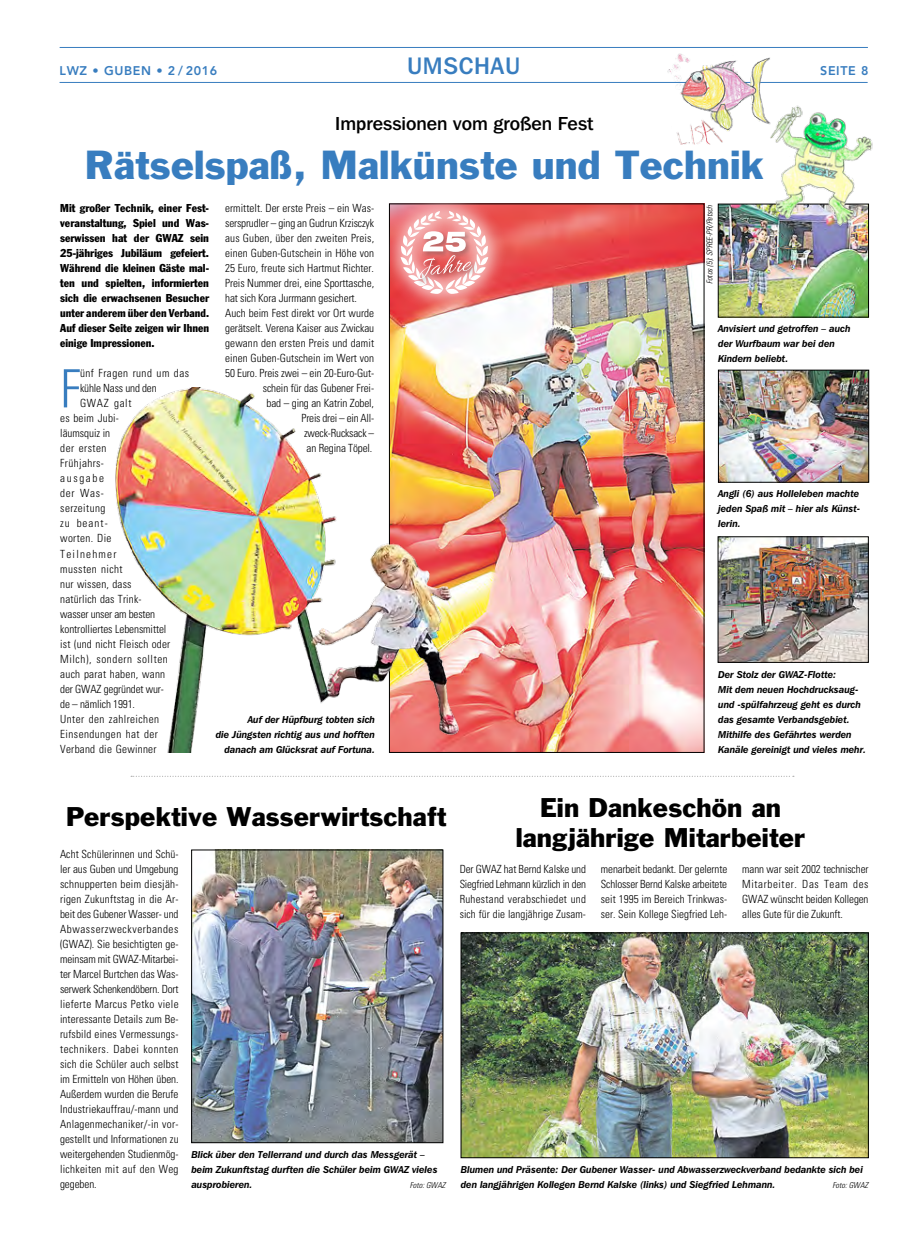
<style>
.page{position:relative;width:904px;height:1241px;background:#fff}
.page>*{position:absolute;margin:0;border:0;box-sizing:border-box;transform-origin:0 0}
.t1{font:300 condensed 52.75px "Univers";color:#387dbf}
.t2{font:37.5px "Franklin Gothic";letter-spacing:.005em;color:#387dbf}
.t3{font:25px/30px "Franklin Gothic";letter-spacing:.005em;color:#000;text-align:center}
.t4{font:500 23.75px "Franklin Gothic IT Cby BT";letter-spacing:.025em;color:#387dbf}
.t5{font:500 18.75px "Franklin Gothic IT Cby BT";color:#000}
.t6{font:800 12.5px "Avenir";letter-spacing:.05em;color:#387dbf}
.t7{font:300 condensed 11.25px/15px "Univers";letter-spacing:.005em;color:#000;text-align:justify}
.t8{font:condensed 11.25px/15px "Franklin Gothic";color:#000;text-align:justify}
.t9{font:300 condensed 11.25px "Univers";letter-spacing:.04em;color:#000}
.t10{font:300 condensed 11.25px "Univers";letter-spacing:-.015em;color:#000}
.t11{font:300 condensed 11.25px "Univers";letter-spacing:.025em;color:#000}
.t12{font:300 condensed 11.25px "Univers";letter-spacing:.05em;color:#000}
.t13{font:300 condensed 11.25px "Univers";letter-spacing:.035em;color:#000}
.t14{font:300 condensed 11.25px "Univers";letter-spacing:-.02em;color:#000}
.t15{font:300 condensed 11.25px "Univers";letter-spacing:.03em;color:#000}
.t16{font:300 condensed 11.25px "Univers";letter-spacing:.11em;color:#000}
.t17{font:300 condensed 11.25px "Univers";letter-spacing:.045em;color:#000}
.t18{font:300 condensed 11.25px "Univers";letter-spacing:.06em;color:#000}
.t19{font:300 condensed 11.25px "Univers";letter-spacing:.145em;color:#000}
.t20{font:italic 600 10px/15px "Franklin Gothic IT Cby BT";letter-spacing:-.005em;color:#000;scale:.96 1}
.t21{font:italic 300 condensed 8.12px "Univers";color:#000}
</style>
<div class="page">
<img style="left:720px;top:206px;width:146px;height:109px">
<div style="left:718px;top:204px;width:150px;height:113px;border:1px solid #000"></div>
<img style="left:719px;top:538px;width:147px;height:122px">
<img style="left:720px;top:372px;width:146px;height:108px">
<div style="left:718px;top:370px;width:150px;height:112px;border:1px solid #000"></div>
<hr style="left:60px;top:47px;width:807px;height:1px;background:#387dbf">
<hr style="left:60px;top:82px;width:807px;height:1px;background:#387dbf">
<img style="left:463px;top:934px;width:403px;height:221px">
<div style="left:461px;top:932px;width:407px;height:225px;border:1px solid #000"></div>
<img style="left:193px;top:851px;width:248px;height:289px">
<div style="left:191px;top:849px;width:252px;height:293px;border:1px solid #000"></div>
<img style="left:391px;top:206px;width:311px;height:544px">
<img style="left:115px;top:388px;width:358px;height:364px">
<svg style="left:131px;top:775px;width:663px;height:1px"></svg>
<div style="left:381px;top:192px;width:126px;height:121px;background:#fff;opacity:.65"></div>
<svg style="left:400px;top:211px;width:88px;height:83px"></svg>
<img style="left:758px;top:105px;width:115px;height:122px">
<img style="left:667px;top:53px;width:106px;height:92px">
<p class="t6" style="left:60px;top:63px;width:159px">LWZ • GUBEN • 2 / 2016</p>
<h3 class="t4" style="left:407px;top:51px;width:115px">UMSCHAU</h3>
<p class="t6" style="left:820px;top:63px;width:50px">SEITE 8</p>
<h3 class="t5" style="left:335px;top:112px;width:260px">Impressionen vom großen Fest</h3>
<h2 class="t2" style="left:85px;top:141px;width:680px">Rätselspaß, Malkünste und Technik</h2>
<p class="t8" style="left:60px;top:200px;width:150px">Mit großer Technik, einer Fest&shy;veranstaltung, Spiel und Was&shy;serwissen hat der GWAZ sein 25-jähriges Jubiläum gefeiert.<br>Während die kleinen Gäste mal&shy;ten und spielten, informierten sich die erwachsenen Besucher unter anderem über den Verband.<br>Auf dieser Seite zeigen wir Ihnen einige Impressionen.</p>
<h1 class="t1" style="left:60px;top:357px;width:22px">F</h1>
<p class="t9" style="left:80px;top:366px;width:111px">ünf Fragen rund um das</p>
<p class="t7" style="left:225px;top:201px;width:150px">ermittelt. Der erste Preis – ein Was-</p>
<p class="t10" style="left:225px;top:216px;width:150px">sersprudler – ging an Gudrun Krzisczyk</p>
<p class="t7" style="left:225px;top:231px;width:150px">aus Guben, über den zweiten Preis,</p>
<p class="t7" style="left:225px;top:246px;width:150px">einen Guben-Gutschein in Höhe von</p>
<p class="t7" style="left:225px;top:261px;width:150px">25 Euro, freute sich Hartmut Richter.</p>
<p class="t7" style="left:225px;top:276px;width:150px">Preis Nummer drei, eine Sporttasche,</p>
<p class="t7" style="left:225px;top:291px;width:133px">hat sich Kora Jurrmann gesichert.</p>
<p class="t7" style="left:225px;top:306px;width:151px">Auch beim Fest direkt vor Ort wurde</p>
<p class="t7" style="left:225px;top:321px;width:151px">gerätselt. Verena Kaiser aus Zwickau</p>
<p class="t7" style="left:225px;top:336px;width:150px">gewann den ersten Preis und damit</p>
<p class="t7" style="left:225px;top:351px;width:151px">einen Guben-Gutschein im Wert von</p>
<p class="t7" style="left:225px;top:366px;width:150px">50 Euro. Preis zwei – ein 20-Euro-Gut-</p>
<p class="t7" style="left:263px;top:381px;width:113px">schein für das Gubener Frei-</p>
<p class="t7" style="left:266px;top:396px;width:109px">bad – ging an Katrin Zobel,</p>
<p class="t14" style="left:301px;top:411px;width:74px">Preis drei – ein All-</p>
<p class="t10" style="left:304px;top:426px;width:72px">zweck-Rucksack –</p>
<p class="t7" style="left:306px;top:441px;width:67px">an Regina Töpel.</p>
<p class="t7" style="left:80px;top:381px;width:78px">kühle Nass und den</p>
<p class="t18" style="left:80px;top:396px;width:53px">GWAZ galt</p>
<p class="t7" style="left:60px;top:411px;width:60px">es beim Jubi-</p>
<p class="t7" style="left:60px;top:426px;width:51px">läumsquiz in</p>
<p class="t17" style="left:60px;top:441px;width:48px">der ersten</p>
<p class="t13" style="left:60px;top:456px;width:45px">Frühjahrs-</p>
<p class="t19" style="left:60px;top:471px;width:45px">ausgabe</p>
<p class="t7" style="left:60px;top:486px;width:45px">der Was-</p>
<p class="t13" style="left:60px;top:501px;width:47px">serzeitung</p>
<p class="t7" style="left:60px;top:516px;width:49px">zu beant-</p>
<p class="t15" style="left:60px;top:531px;width:53px">worten. Die</p>
<p class="t16" style="left:60px;top:546px;width:58px">Teilnehmer</p>
<p class="t9" style="left:60px;top:561px;width:64px">mussten nicht</p>
<p class="t7" style="left:60px;top:576px;width:73px">nur wissen, dass</p>
<p class="t7" style="left:60px;top:591px;width:83px">natürlich das Trink-</p>
<p class="t10" style="left:60px;top:606px;width:96px">wasser unser am besten</p>
<p class="t7" style="left:60px;top:621px;width:108px">kontrolliertes Lebensmittel</p>
<p class="t7" style="left:60px;top:636px;width:111px">ist (und nicht Fleisch oder</p>
<p class="t12" style="left:60px;top:651px;width:109px">Milch), sondern sollten</p>
<p class="t11" style="left:60px;top:666px;width:106px">auch parat haben, wann</p>
<p class="t7" style="left:60px;top:681px;width:105px">der GWAZ gegründet wur-</p>
<p class="t7" style="left:60px;top:696px;width:76px">de – nämlich 1991.</p>
<p class="t9" style="left:60px;top:711px;width:100px">Unter den zahlreichen</p>
<p class="t9" style="left:60px;top:726px;width:99px">Einsendungen hat der</p>
<p class="t11" style="left:60px;top:741px;width:98px">Verband die Gewinner</p>
<p class="t20" style="left:216px;top:711px;width:167px;text-align:right">Auf der Hüpfburg tobten sich<br>die Jüngsten richtig aus und hofften danach am Glücksrat auf Fortuna.</p>
<p class="t21" style="left:705px;top:284px;width:81px;rotate:-90deg">Fotos (5): SPREE-PR/Petsch</p>
<p class="t20" style="left:718px;top:321px;width:139px">Anvisiert und getroffen – auch der Wurfbaum war bei den<br>Kindern beliebt.</p>
<p class="t20" style="left:718px;top:486px;width:149px;text-align:justify">Angli (6) aus Holleleben machte jeden Spaß mit – hier als Künst&shy;lerin.</p>
<p class="t20" style="left:718px;top:666px;width:155px">Der Stolz der GWAZ-Flotte:<br>Mit dem neuen Hochdrucksaug&shy;und -spülfahrzeug geht es durch das gesamte Verbandsgebiet.<br>Mithilfe des Gefährtes werden<br>Kanäle gereinigt und vieles mehr.</p>
<h3 class="t3" style="left:66px;top:800px;width:382px">Perspektive Wasserwirtschaft</h3>
<h3 class="t3" style="left:516px;top:792px;width:291px">Ein Dankeschön an langjährige Mitarbeiter</h3>
<p class="t7" style="left:60px;top:846px;width:120px">Acht Schülerinnen und Schü&shy;ler aus Guben und Umgebung schnupperten beim diesjäh&shy;rigen Zukunftstag in die Ar&shy;beit des Gubener Wasser- und Abwasserzweckverbandes (GWAZ). Sie besichtigten ge&shy;meinsam mit GWAZ-Mitarbei&shy;ter Marcel Burtchen das Was&shy;serwerk Schenkendöbern. Dort lieferte Marcus Petko viele interessante Details zum Be&shy;rufsbild eines Vermessungs&shy;technikers. Dabei konnten sich die Schüler auch selbst im Ermitteln von Höhen üben.<br>Außerdem wurden die Berufe Industriekauffrau/-mann und Anlagenmechaniker/-in vor&shy;gestellt und Informationen zu weitergehenden Studienmög&shy;lichkeiten mit auf den Weg gegeben.</p>
<p class="t7" style="left:459px;top:861px;width:128px">Der GWAZ hat Bernd Kalske und Siegfried Lehmann kürzlich in den Ruhestand verabschiedet und sich für die langjährige Zusam-</p>
<p class="t7" style="left:601px;top:861px;width:128px">menarbeit bedankt. Der gelernte Schlosser Bernd Kalske arbeitete seit 1995 im Bereich Trinkwas&shy;ser. Sein Kollege Siegfried Leh-</p>
<p class="t7" style="left:742px;top:861px;width:128px">mann war seit 2002 technischer Mitarbeiter. Das Team des GWAZ wünscht beiden Kollegen alles Gute für die Zukunft.</p>
<p class="t20" style="left:191px;top:1146px;width:258px">Blick über den Tellerrand und durch das Messgerät – beim Zukunftstag durften die Schüler beim GWAZ vieles ausprobieren.</p>
<p class="t20" style="left:461px;top:1161px;width:420px">Blumen und Präsente: Der Gubener Wasser- und Abwasserzweckverband bedankte sich bei den langjährigen Kollegen Bernd Kalske (links) und Siegfried Lehmann.</p>
<p class="t21" style="left:410px;top:1179px;width:37px">Foto: GWAZ</p>
<p class="t21" style="left:832px;top:1179px;width:37px">Foto: GWAZ</p>
</div>
